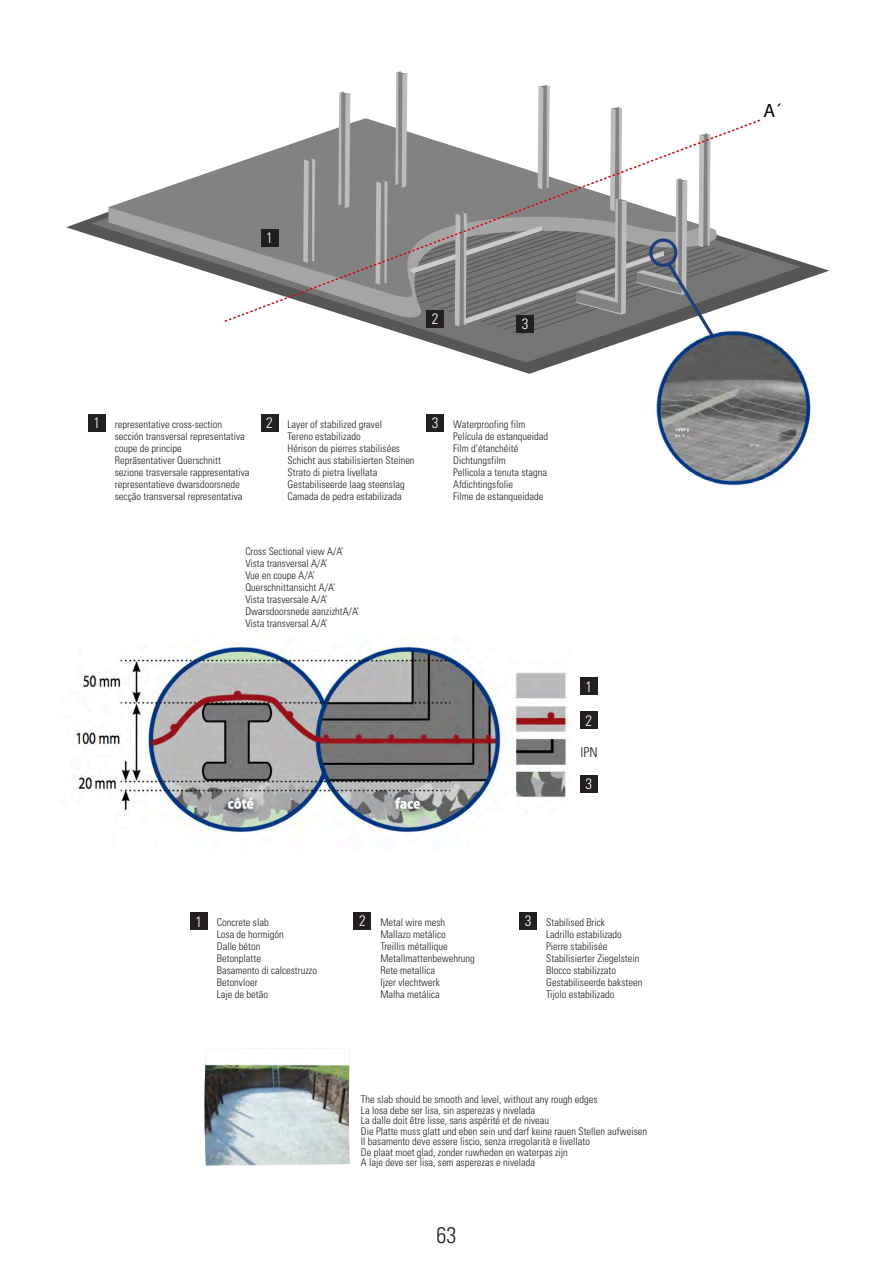
<style>
.page{position:relative;width:893px;height:1263px;background:#fff}
.page>*{position:absolute;margin:0;border:0;box-sizing:border-box;transform-origin:0 0}
.t1{font:300 condensed 22.5px "Univers LT Std";color:#231f20}
.t2{font:19.35px "Myriad Pro";color:#000}
.t3{font:300 condensed 15px "Univers LT Std";color:#fff}
.t4{font:300 condensed 13.5px "Univers LT Std";color:#231f20}
.t5{font:300 condensed 10.5px/12px "Univers";color:#231f20}
</style>
<div class="page">
<svg style="left:66px;top:218px;width:763px;height:156px"></svg>
<svg style="left:91px;top:212px;width:710px;height:150px"></svg>
<svg style="left:108px;top:167px;width:117px;height:134px"></svg>
<div style="left:261px;top:414px;width:17px;height:17px;background:#231f20"></div>
<div style="left:427px;top:414px;width:17px;height:17px;background:#231f20"></div>
<div style="left:88px;top:414px;width:17px;height:17px;background:#231f20"></div>
<img style="left:76px;top:638px;width:493px;height:196px">
<div style="left:354px;top:912px;width:17px;height:17px;background:#231f20"></div>
<div style="left:520px;top:912px;width:17px;height:17px;background:#231f20"></div>
<div style="left:190px;top:913px;width:17px;height:17px;background:#231f20"></div>
<div style="left:580px;top:677px;width:17px;height:17px;background:#231f20"></div>
<div style="left:580px;top:712px;width:17px;height:17px;background:#231f20"></div>
<div style="left:580px;top:775px;width:17px;height:17px;background:#231f20"></div>
<img style="left:204px;top:1048px;width:146px;height:118px">
<img style="left:654px;top:328px;width:158px;height:158px">
<svg style="left:225px;top:71px;width:535px;height:269px"></svg>
<h3 class="t3" style="left:266px;top:229px;width:8px">1</h3>
<h3 class="t3" style="left:432px;top:310px;width:8px">2</h3>
<h3 class="t3" style="left:522px;top:315px;width:8px">3</h3>
<h3 class="t3" style="left:94px;top:414px;width:8px">1</h3>
<p class="t5" style="left:115px;top:419px;width:109px">representative cross-section</p>
<h3 class="t3" style="left:432px;top:414px;width:8px">3</h3>
<p class="t5" style="left:115px;top:431px;width:136px">sección transversal representativa coupe de principe<br>Repräsentativer Querschnitt sezione trasversale rappresentativa representatieve dwarsdoorsnede secção transversal representativa</p>
<h3 class="t3" style="left:266px;top:414px;width:8px">2</h3>
<p class="t5" style="left:453px;top:418px;width:97px">Waterproofing film<br>Película de estanqueidad<br>Film d’étanchéité<br>Dichtungsfilm<br>Pellicola a tenuta stagna<br>Afdichtingsfolie<br>Filme de estanqueidade</p>
<p class="t5" style="left:288px;top:418px;width:129px">Layer of stabilized gravel<br>Tereno estabilizado<br>Hérison de pierres stabilisées<br>Schicht aus stabilisierten Steinen<br>Strato di pietra livellata<br>Gestabiliseerde laag steenslag<br>Camada de pedra estabilizada</p>
<p class="t5" style="left:245px;top:545px;width:115px">Cross Sectional view A/A’<br>Vista transversal A/A’<br>Vue en coupe A/A’<br>Querschnittansicht A/A’<br>Vista trasversale A/A’<br>Dwarsdoorsnede aanzizhtA/A’<br>Vista transversal A/A’</p>
<h3 class="t3" style="left:585px;top:677px;width:8px">1</h3>
<h3 class="t3" style="left:585px;top:711px;width:8px">2</h3>
<p class="t4" style="left:580px;top:744px;width:19px">IPN</p>
<h3 class="t3" style="left:585px;top:775px;width:8px">3</h3>
<h3 class="t3" style="left:195px;top:912px;width:8px">1</h3>
<p class="t5" style="left:217px;top:917px;width:53px">Concrete slab</p>
<h3 class="t3" style="left:525px;top:912px;width:8px">3</h3>
<p class="t5" style="left:217px;top:929px;width:102px">Losa de hormigón<br>Dalle béton<br>Betonplatte<br>Basamento di calcestruzzo<br>Betonvloer<br>Laje de betão</p>
<h3 class="t3" style="left:359px;top:912px;width:8px">2</h3>
<p class="t5" style="left:546px;top:916px;width:98px">Stabilised Brick<br>Ladrillo estabilizado<br>Pierre stabilisée<br>Stabilisierter Ziegelstein<br>Blocco stabilizzato<br>Gestabiliseerde baksteen<br>Tijolo estabilizado</p>
<p class="t5" style="left:380px;top:916px;width:96px">Metal wire mesh<br>Mallazo metálico<br>Treillis métallique<br>Metallmattenbewehrung<br>Rete metallica<br>Ijzer vlechtwerk<br>Malha metálica</p>
<p class="t5" style="left:361px;top:1094px;width:288px;line-height:10.5px">The slab should be smooth and level, without any rough edges<br>La losa debe ser lisa, sin asperezas y nivelada<br>La dalle doit être lisse, sans aspérité et de niveau<br>Die Platte muss glatt und eben sein und darf keine rauen Stellen aufweisen Il basamento deve essere liscio, senza irregolarità e livellato<br>De plaat moet glad, zonder ruwheden en waterpas zijn<br>A laje deve ser lisa, sem asperezas e nivelada</p>
<h1 class="t1" style="left:436px;top:1221px;width:21px">63</h1>
<h2 class="t2" style="left:764px;top:99px;width:19px">A´</h2>
</div>
